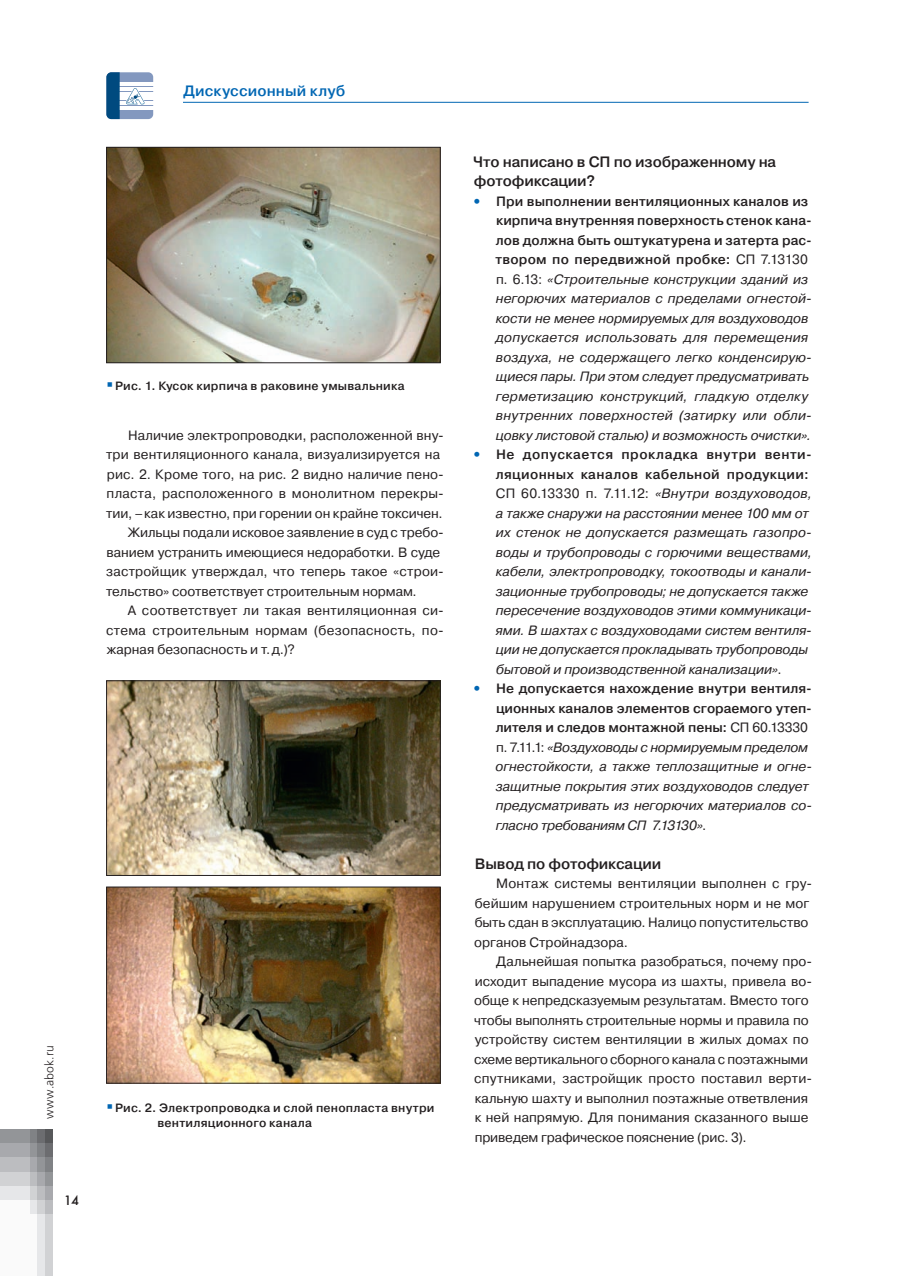
<style>
.page{position:relative;width:915px;height:1276px;background:#fff}
.page>*{position:absolute;margin:0;border:0;box-sizing:border-box;transform-origin:0 0}
.t1{font:500 15px/19.5px "Pragmatica";letter-spacing:-.01em;color:#231f20}
.t2{font:500 15px "Pragmatica";letter-spacing:.01em;color:#0166b3}
.t3{font:italic 13.5px/19.5px "Pragmatica";color:#231f20}
.t4{font:13.5px/19.5px "Pragmatica";letter-spacing:.005em;color:#231f20}
.t5{font:13.5px "Futura Futuris";color:#231f20}
.t6{font:500 12px/15px "Pragmatica";letter-spacing:.02em;color:#231f20}
.t7{font:300 12px "Free Set";letter-spacing:.015em;color:#231f20}
.s1{font-weight:800;font-style:normal;color:#0166b3}
.s2{font-weight:500;font-style:normal}
.s3{font-style:normal}
</style>
<div class="page">
<div style="left:0;top:1129px;width:30px;height:14px;background:#939598"></div>
<div style="left:0;top:1143px;width:30px;height:15px;background:#a8a9ad"></div>
<div style="left:0;top:1158px;width:30px;height:14px;background:#bcbdc0"></div>
<div style="left:0;top:1172px;width:30px;height:14px;background:#d1d2d4"></div>
<div style="left:0;top:1186px;width:30px;height:14px;background:#e6e7e9"></div>
<div style="left:30px;top:1129px;width:7px;height:14px;background:#808285"></div>
<div style="left:30px;top:1143px;width:7px;height:15px;background:#939598"></div>
<div style="left:30px;top:1158px;width:7px;height:14px;background:#a8a9ad"></div>
<div style="left:30px;top:1172px;width:7px;height:14px;background:#bcbdc0"></div>
<div style="left:30px;top:1186px;width:7px;height:14px;background:#d1d2d4"></div>
<div style="left:30px;top:1200px;width:7px;height:14px;background:#e6e7e9"></div>
<div style="left:37px;top:1129px;width:8px;height:14px;background:#6c6d70"></div>
<div style="left:37px;top:1143px;width:8px;height:15px;background:#808285"></div>
<div style="left:37px;top:1158px;width:8px;height:14px;background:#939598"></div>
<div style="left:37px;top:1172px;width:8px;height:14px;background:#a8a9ad"></div>
<div style="left:37px;top:1186px;width:8px;height:14px;background:#bcbdc0"></div>
<div style="left:37px;top:1200px;width:8px;height:14px;background:#d1d2d4"></div>
<div style="left:45px;top:1129px;width:8px;height:14px;background:#57585a"></div>
<div style="left:45px;top:1143px;width:8px;height:15px;background:#6c6d70"></div>
<div style="left:45px;top:1158px;width:8px;height:14px;background:#808285"></div>
<div style="left:45px;top:1172px;width:8px;height:14px;background:#939598"></div>
<div style="left:45px;top:1186px;width:8px;height:14px;background:#a8a9ad"></div>
<div style="left:45px;top:1200px;width:8px;height:14px;background:#bcbdc0"></div>
<div style="left:0;top:1200px;width:30px;height:76px;background:#fafafa"></div>
<div style="left:30px;top:1214px;width:7px;height:62px;background:#fafafa"></div>
<div style="left:37px;top:1214px;width:8px;height:62px;background:#e6e7e9"></div>
<div style="left:45px;top:1214px;width:8px;height:62px;background:#d1d2d4"></div>
<div style="left:106px;top:72px;width:47px;height:47px;background:#8398bf;border-radius:5px"></div>
<hr style="left:119px;top:82px;width:34px;height:4px;background:#fff">
<hr style="left:119px;top:87px;width:34px;height:4px;background:#fff">
<hr style="left:119px;top:92px;width:34px;height:3px;background:#fff">
<hr style="left:119px;top:97px;width:34px;height:3px;background:#fff">
<hr style="left:119px;top:101px;width:34px;height:4px;background:#fff">
<hr style="left:119px;top:106px;width:34px;height:4px;background:#fff">
<svg style="left:106px;top:72px;width:40px;height:47px"></svg>
<hr style="left:183px;top:102px;width:625px;height:1px;background:#0166b3">
<img style="left:108px;top:149px;width:330px;height:212px">
<div style="left:106px;top:147px;width:334px;height:216px;border:1px solid #231f20"></div>
<img style="left:108px;top:889px;width:330px;height:192px">
<div style="left:106px;top:887px;width:334px;height:196px;border:1px solid #231f20"></div>
<img style="left:108px;top:682px;width:330px;height:191px">
<div style="left:106px;top:680px;width:334px;height:195px;border:1px solid #231f20"></div>
<p class="t2" style="left:183px;top:81px;width:163px">Дискуссионный клуб</p>
<p class="t6" style="left:115px;top:378px;width:291px">Рис. 1. Кусок кирпича в раковине умывальника</p>
<p class="t4" style="left:128px;top:425px;width:317px">Наличие электропроводки, расположенной вну-</p>
<p class="t4" style="left:106px;top:445px;width:335px">три вентиляционного канала, визуализируется на</p>
<p class="t4" style="left:107px;top:464px;width:338px">рис. 2. Кроме того, на рис. 2 видно наличие пено-</p>
<p class="t4" style="left:107px;top:484px;width:339px">пласта, расположенного в монолитном перекры-</p>
<p class="t4" style="left:106px;top:503px;width:338px">тии, –как известно, при горении он крайне токсичен.</p>
<p class="t4" style="left:128px;top:523px;width:317px">Жильцы подали исковое заявление в суд с требо-</p>
<p class="t4" style="left:106px;top:542px;width:335px">ванием устранить имеющиеся недоработки. В суде</p>
<p class="t4" style="left:106px;top:562px;width:339px">застройщик утверждал, что теперь такое «строи-</p>
<p class="t4" style="left:106px;top:581px;width:312px">тельство» соответствует строительным нормам.</p>
<p class="t4" style="left:128px;top:601px;width:317px">А соответствует ли такая вентиляционная си-</p>
<p class="t4" style="left:106px;top:620px;width:339px">стема строительным нормам (безопасность, по-</p>
<p class="t4" style="left:107px;top:640px;width:190px">жарная безопасность и т.д.)?</p>
<p class="t7" style="left:42px;top:1118px;width:75px;rotate:-90deg">www.abok.ru</p>
<p class="t5" style="left:64px;top:1192px;width:17px">14</p>
<p class="t6" style="left:157px;top:1100px;width:278px;text-indent:-42px">Рис. 2. Электропроводка и слой пенопласта внутри вентиляционного канала</p>
<p class="t1" style="left:473px;top:151px;width:304px">Что написано в СП по изображенному на фотофиксации?</p>
<p class="t3" style="left:495px;top:191px;width:318px;text-indent:-23px"><span class="s1">•</span> <span class="s2">При выполнении вентиляционных каналов из кирпича внутренняя поверхность стенок кана&shy;лов должна быть оштукатурена и затерта рас&shy;твором по передвижной пробке:</span> <span class="s3">СП 7.13130 п. 6.13:</span> «Строительные конструкции зданий из негорючих материалов с пределами огнестой&shy;кости не менее нормируемых для воздуховодов допускается использовать для перемещения воздуха, не содержащего легко конденсирую&shy;щиеся пары. При этом следует предусматривать герметизацию конструкций, гладкую отделку внутренних поверхностей (затирку или обли&shy;цовку листовой сталью) и возможность очистки».</p>
<p class="t3" style="left:495px;top:445px;width:318px;text-indent:-23px"><span class="s1">•</span> <span class="s2">Не допускается прокладка внутри венти&shy;ляционных каналов кабельной продукции:<br></span><span class="s3">СП 60.13330 п. 7.11.12:</span> «Внутри воздуховодов, а также снаружи на расстоянии менее 100 мм от их стенок не допускается размещать газопро&shy;воды и трубопроводы с горючими веществами, кабели, электропроводку, токоотводы и канали&shy;зационные трубопроводы; не допускается также пересечение воздуховодов этими коммуникаци&shy;ями. В шахтах с воздуховодами систем вентиля&shy;ции не допускается прокладывать трубопроводы бытовой и производственной канализации»<span class="s3">.</span></p>
<p class="t3" style="left:495px;top:679px;width:318px;text-indent:-23px"><span class="s1">•</span> <span class="s2">Не допускается нахождение внутри вентиля&shy;ционных каналов элементов сгораемого утеп&shy;лителя и следов монтажной пены:</span> <span class="s3">СП 60.13330 п. 7.11.1:</span> «Воздуховоды с нормируемым пределом огнестойкости, а также теплозащитные и огне&shy;защитные покрытия этих воздуховодов следует предусматривать из негорючих материалов со&shy;гласно требованиям СП 7.13130»<span class="s3">.</span></p>
<p class="t1" style="left:474px;top:853px;width:188px">Вывод по фотофиксации</p>
<p class="t4" style="left:474px;top:874px;width:339px;text-indent:22px">Монтаж системы вентиляции выполнен с гру&shy;бейшим нарушением строительных норм и не мог быть сдан в эксплуатацию. Налицо попустительство органов Стройнадзора.</p>
<p class="t4" style="left:474px;top:952px;width:339px;text-indent:22px">Дальнейшая попытка разобраться, почему про&shy;исходит выпадение мусора из шахты, привела во&shy;обще к непредсказуемым результатам. Вместо того чтобы выполнять строительные нормы и правила по устройству систем вентиляции в жилых домах по схеме вертикального сборного канала с поэтажными спутниками, застройщик просто поставил верти&shy;кальную шахту и выполнил поэтажные ответвления к ней напрямую. Для понимания сказанного выше приведем графическое пояснение (рис. 3).</p>
</div>
